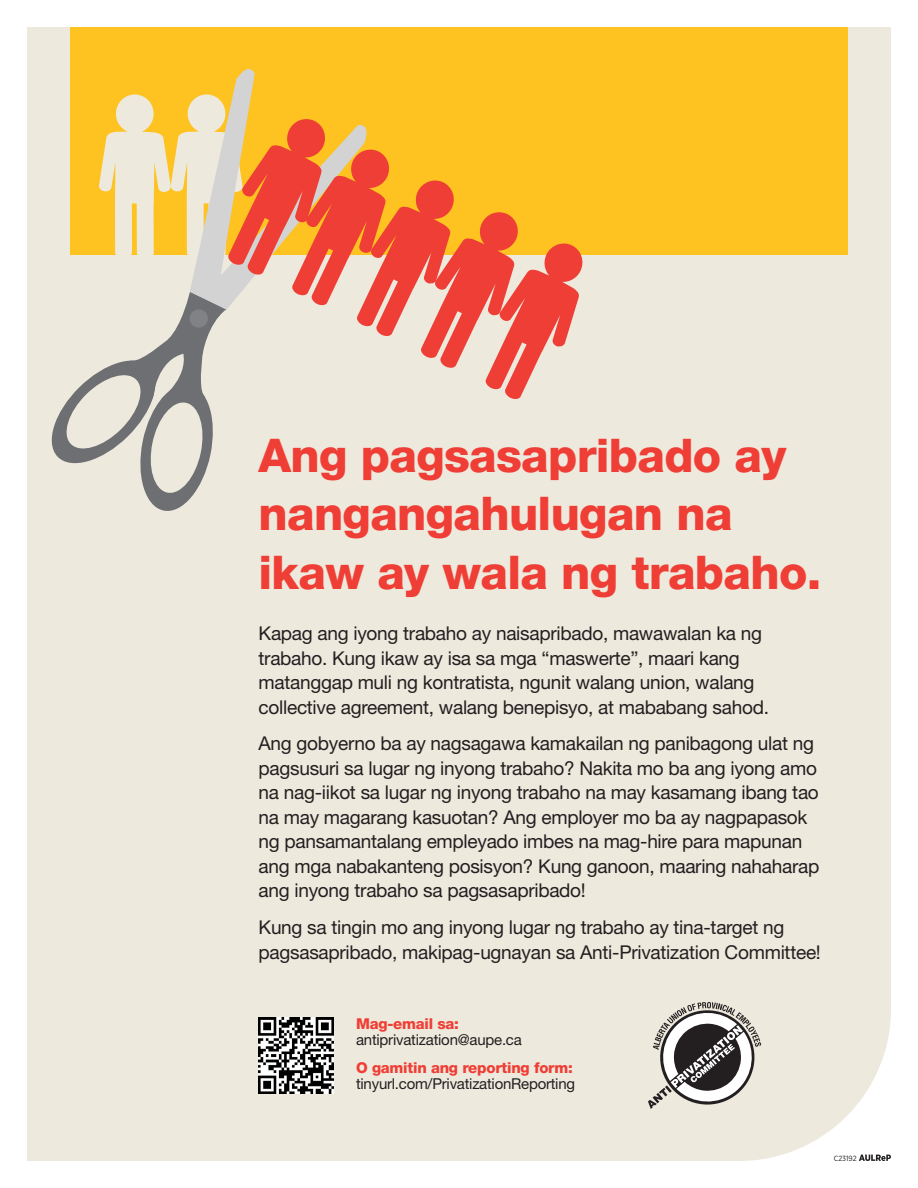
<style>
.page{position:relative;width:918px;height:1188px;background:#fff}
.page>*{position:absolute;margin:0;border:0;box-sizing:border-box;transform-origin:0 0}
.t1{font:800 46.5px/58.5px "Helvetica Neue LT Std";letter-spacing:-.015em;color:#ee3e35}
.t2{font:19.05px/24.5px "Helvetica Neue LT Std";letter-spacing:-.015em;color:#231f20}
.t3{font:15px "Helvetica Neue LT Std";letter-spacing:-.015em;color:#231f20}
.t4{font:800 15px "Helvetica Neue LT Std";letter-spacing:-.015em;color:#ee3e35}
.t5{font:7.5px "Gotham Narrow";color:#231f20}
</style>
<div class="page">
<div style="left:27px;top:27px;width:864px;height:1134px;background:#eee9dd"></div>
<div style="left:70px;top:27px;width:778px;height:228px;background:#fec221"></div>
<svg style="left:44px;top:60px;width:541px;height:454px"></svg>
<img style="left:259px;top:1018px;width:75px;height:75px">
<svg style="left:859px;top:1155px;width:32px;height:6px"></svg>
<svg style="left:648px;top:1002px;width:114px;height:108px"></svg>
<p class="t1" style="left:259px;top:426px;width:564px">Ang pagsasapribado ay nangangahulugan na ikaw ay wala ng trabaho.</p>
<p class="t2" style="left:259px;top:621px;width:512px">Kapag ang iyong trabaho ay naisapribado, mawawalan ka ng trabaho. Kung ikaw ay isa sa mga “maswerte”, maari kang matanggap muli ng kontratista, ngunit walang union, walang collective agreement, walang benepisyo, at mababang sahod.</p>
<p class="t2" style="left:259px;top:731px;width:562px">Ang gobyerno ba ay nagsagawa kamakailan ng panibagong ulat ng pagsusuri sa lugar ng inyong trabaho? Nakita mo ba ang iyong amo na nag-iikot sa lugar ng inyong trabaho na may kasamang ibang tao na may magarang kasuotan? Ang employer mo ba ay nagpapasok ng pansamantalang empleyado imbes na mag-hire para mapunan ang mga nabakanteng posisyon? Kung ganoon, maaring nahaharap ang inyong trabaho sa pagsasapribado!</p>
<p class="t2" style="left:259px;top:915px;width:564px">Kung sa tingin mo ang inyong lugar ng trabaho ay tina-target ng pagsasapribado, makipag-ugnayan sa Anti-Privatization Committee!</p>
<p class="t4" style="left:356px;top:1014px;width:104px">Mag-email sa:</p>
<p class="t3" style="left:356px;top:1031px;width:167px">antiprivatization@aupe.ca</p>
<p class="t4" style="left:356px;top:1059px;width:218px">O gamitin ang reporting form:</p>
<p class="t3" style="left:356px;top:1075px;width:221px">tinyurl.com/PrivatizationReporting</p>
<p class="t5" style="left:834px;top:1154px;width:24px">C23192</p>
</div>
